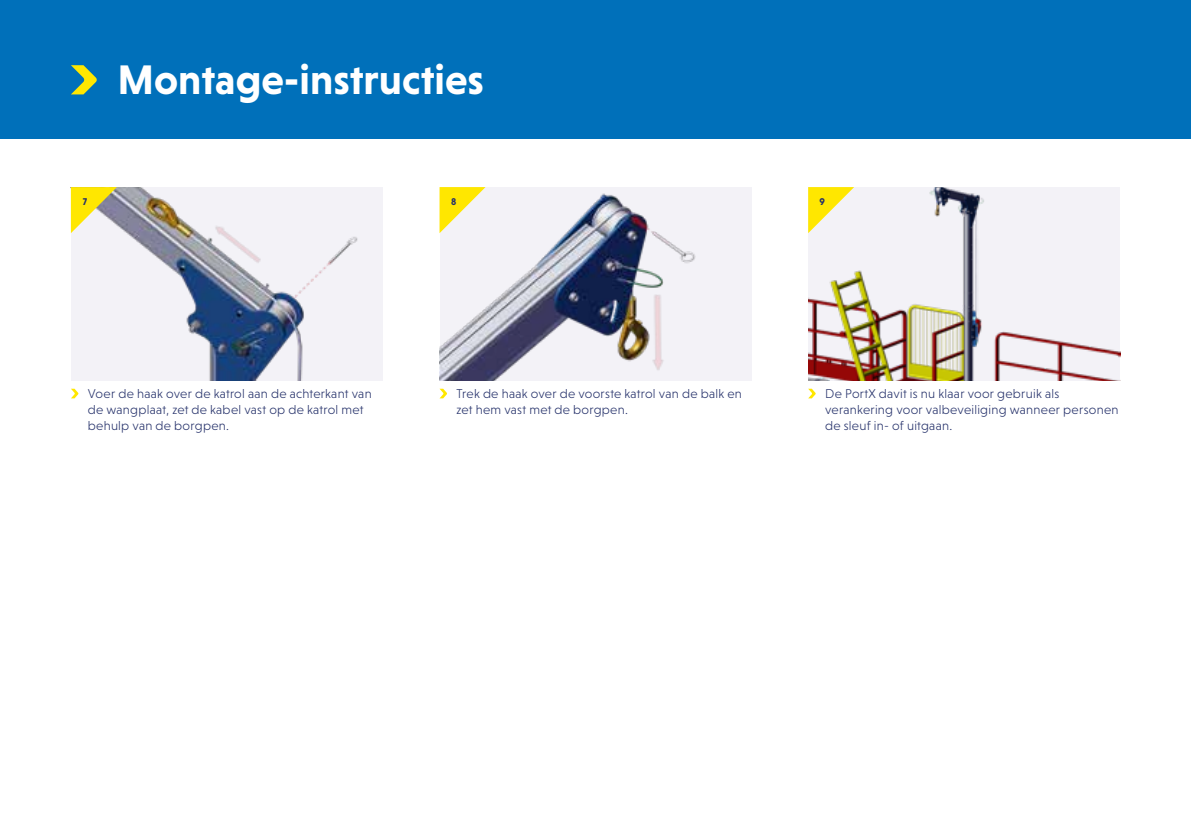
<style>
.page{position:relative;width:1191px;height:840px;background:#fff}
.page>*{position:absolute;margin:0;border:0;box-sizing:border-box;transform-origin:0 0}
.t1{font:700 42px "Niveau Grotesk";color:#fff}
.t2{font:300 13px/16px "Niveau Grotesk";letter-spacing:.02em;color:#25316a}
.t3{font:700 10px "Niveau Grotesk";color:#25316a}
</style>
<div class="page">
<div style="left:0;top:0;width:1191px;height:138px;background:#0070ba"></div>
<img style="left:71px;top:187px;width:312px;height:193px">
<img style="left:439px;top:187px;width:312px;height:193px">
<img style="left:808px;top:187px;width:312px;height:193px">
<svg style="left:71px;top:388px;width:7px;height:10px"></svg>
<svg style="left:439px;top:388px;width:8px;height:10px"></svg>
<svg style="left:808px;top:388px;width:7px;height:10px"></svg>
<svg style="left:71px;top:187px;width:46px;height:46px"></svg>
<svg style="left:439px;top:187px;width:46px;height:46px"></svg>
<svg style="left:808px;top:187px;width:46px;height:46px"></svg>
<svg style="left:71px;top:65px;width:26px;height:29px"></svg>
<h1 class="t1" style="left:117px;top:55px;width:368px">Montage-instructies</h1>
<p class="t3" style="left:83px;top:196px;width:6px">7</p>
<p class="t3" style="left:451px;top:196px;width:7px">8</p>
<p class="t3" style="left:819px;top:196px;width:7px">9</p>
<p class="t2" style="left:88px;top:385px;width:285px">Voer de haak over de katrol aan de achterkant van de wangplaat, zet de kabel vast op de katrol met behulp van de borgpen.</p>
<p class="t2" style="left:456px;top:385px;width:287px">Trek de haak over de voorste katrol van de balk en zet hem vast met de borgpen.</p>
<p class="t2" style="left:825px;top:385px;width:295px">De PortX davit is nu klaar voor gebruik als verankering voor valbeveiliging wanneer personen de sleuf in- of uitgaan.</p>
</div>
